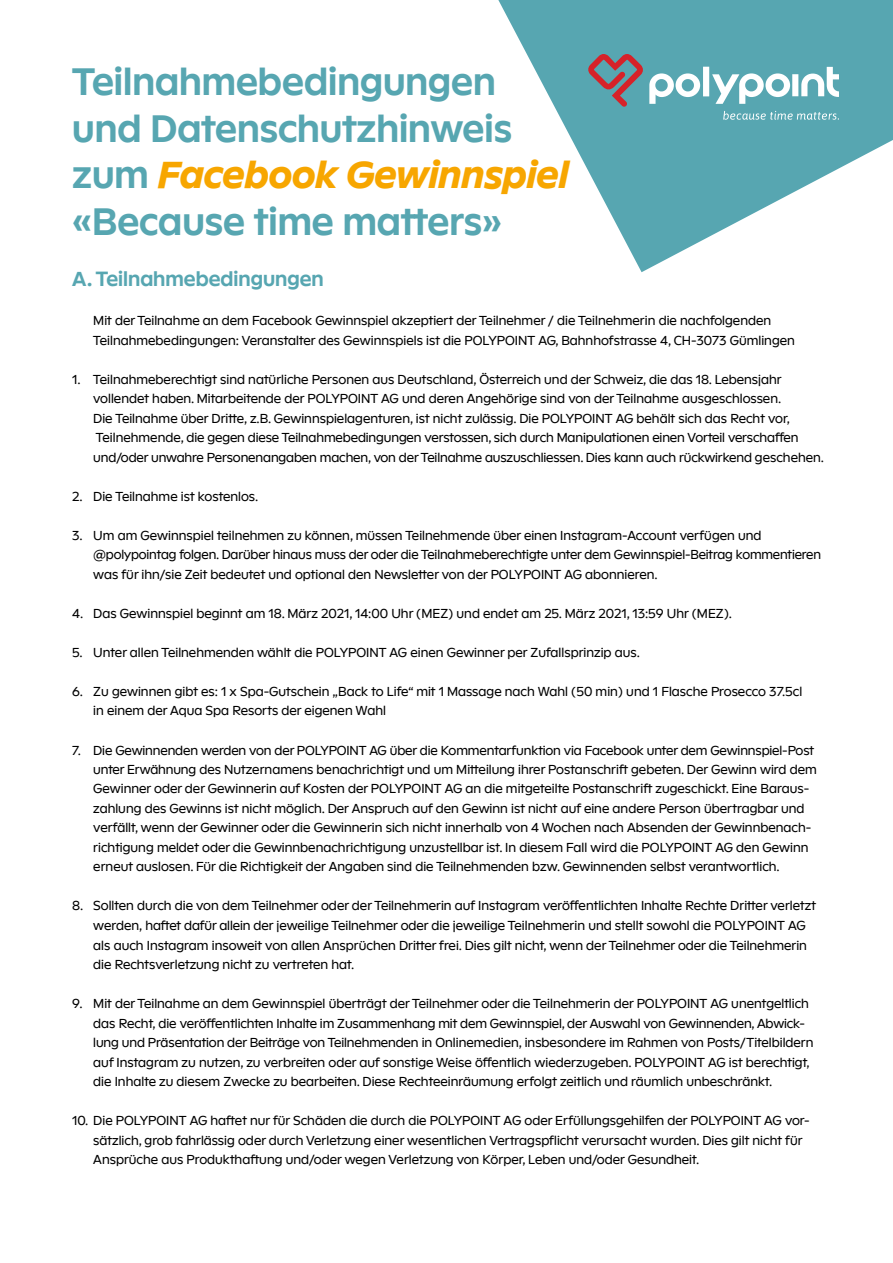
<style>
.page{position:relative;width:893px;height:1263px;background:#fff}
.page>*{position:absolute;margin:0;border:0;box-sizing:border-box;transform-origin:0 0}
.t1{font:700 39px/46.7px "Neuwelt";color:#57a6b1}
.t2{font:700 21px "Neuwelt";color:#57a6b1}
.t3{font:13.5px/19.5px "Neuwelt";color:#000}
.s1{font-weight:800;font-style:italic;color:#f7a600}
</style>
<div class="page">
<svg style="left:498px;top:0;width:395px;height:272px;fill:#57a6b1"></svg>
<svg style="left:588px;top:54px;width:251px;height:66px;background:#7badb6"></svg>
<h1 class="t1" style="left:72px;top:58px;width:498px">Teilnahmebedingungen und Datenschutzhinweis zum <span class="s1">Facebook Gewinnspiel </span>«Because time matters»</h1>
<h2 class="t2" style="left:72px;top:266px;width:253px">A. Teilnahmebedingungen</h2>
<p class="t3" style="left:93px;top:311px;width:703px">Mit der Teilnahme an dem Facebook Gewinnspiel akzeptiert der Teilnehmer / die Teilnehmerin die nachfolgenden<br>Teilnahmebedingungen: Veranstalter des Gewinnspiels ist die POLYPOINT AG, Bahnhofstrasse 4, CH-3073 Gümlingen</p>
<p class="t3" style="left:93px;top:369px;width:732px;text-indent:-21px">1. Teilnahmeberechtigt sind natürliche Personen aus Deutschland, Österreich und der Schweiz, die das 18. Lebensjahr vollendet haben. Mitarbeitende der POLYPOINT AG und deren Angehörige sind von der Teilnahme ausgeschlossen.<br>Die Teilnahme über Dritte, z.B. Gewinnspielagenturen, ist nicht zulässig. Die POLYPOINT AG behält sich das Recht vor, Teilnehmende, die gegen diese Teilnahmebedingungen verstossen, sich durch Manipulationen einen Vorteil verschaffen und/oder unwahre Personenangaben machen, von der Teilnahme auszuschliessen. Dies kann auch rückwirkend geschehen.</p>
<p class="t3" style="left:72px;top:486px;width:188px">2. Die Teilnahme ist kostenlos.</p>
<p class="t3" style="left:93px;top:525px;width:729px;text-indent:-21px">3. Um am Gewinnspiel teilnehmen zu können, müssen Teilnehmende über einen Instagram-Account verfügen und @polypointag folgen. Darüber hinaus muss der oder die Teilnahmeberechtigte unter dem Gewinnspiel-Beitrag kommentieren was für ihn/sie Zeit bedeutet und optional den Newsletter von der POLYPOINT AG abonnieren.</p>
<p class="t3" style="left:72px;top:603px;width:661px">4. Das Gewinnspiel beginnt am 18. März 2021, 14:00 Uhr (MEZ) und endet am 25. März 2021, 13:59 Uhr (MEZ).</p>
<p class="t3" style="left:72px;top:642px;width:569px">5. Unter allen Teilnehmenden wählt die POLYPOINT AG einen Gewinner per Zufallsprinzip aus.</p>
<p class="t3" style="left:93px;top:681px;width:710px;text-indent:-21px">6. Zu gewinnen gibt es: 1 x Spa-Gutschein „Back to Life“ mit 1 Massage nach Wahl (50 min) und 1 Flasche Prosecco 37.5cl in einem der Aqua Spa Resorts der eigenen Wahl</p>
<p class="t3" style="left:93px;top:740px;width:725px;text-indent:-21px">7. Die Gewinnenden werden von der POLYPOINT AG über die Kommentarfunktion via Facebook unter dem Gewinnspiel-Post unter Erwähnung des Nutzernamens benachrichtigt und um Mitteilung ihrer Postanschrift gebeten. Der Gewinn wird dem Gewinner oder der Gewinnerin auf Kosten der POLYPOINT AG an die mitgeteilte Postanschrift zugeschickt. Eine Baraus&shy;zahlung des Gewinns ist nicht möglich. Der Anspruch auf den Gewinn ist nicht auf eine andere Person übertragbar und verfällt, wenn der Gewinner oder die Gewinnerin sich nicht innerhalb von 4 Wochen nach Absenden der Gewinnbenach&shy;richtigung meldet oder die Gewinnbenachrichtigung unzustellbar ist. In diesem Fall wird die POLYPOINT AG den Gewinn erneut auslosen. Für die Richtigkeit der Angaben sind die Teilnehmenden bzw. Gewinnenden selbst verantwortlich.</p>
<p class="t3" style="left:93px;top:896px;width:724px;text-indent:-21px">8. Sollten durch die von dem Teilnehmer oder der Teilnehmerin auf Instagram veröffentlichten Inhalte Rechte Dritter verletzt werden, haftet dafür allein der jeweilige Teilnehmer oder die jeweilige Teilnehmerin und stellt sowohl die POLYPOINT AG als auch Instagram insoweit von allen Ansprüchen Dritter frei. Dies gilt nicht, wenn der Teilnehmer oder die Teilnehmerin die Rechtsverletzung nicht zu vertreten hat.</p>
<p class="t3" style="left:93px;top:993px;width:722px;text-indent:-21px">9. Mit der Teilnahme an dem Gewinnspiel überträgt der Teilnehmer oder die Teilnehmerin der POLYPOINT AG unentgeltlich das Recht, die veröffentlichten Inhalte im Zusammenhang mit dem Gewinnspiel, der Auswahl von Gewinnenden, Abwick&shy;lung und Präsentation der Beiträge von Teilnehmenden in Onlinemedien, insbesondere im Rahmen von Posts/Titelbildern auf Instagram zu nutzen, zu verbreiten oder auf sonstige Weise öffentlich wiederzugeben. POLYPOINT AG ist berechtigt, die Inhalte zu diesem Zwecke zu bearbeiten. Diese Rechteeinräumung erfolgt zeitlich und räumlich unbeschränkt.</p>
<p class="t3" style="left:93px;top:1110px;width:718px;text-indent:-21px">10. Die POLYPOINT AG haftet nur für Schäden die durch die POLYPOINT AG oder Erfüllungsgehilfen der POLYPOINT AG vor&shy;sätzlich, grob fahrlässig oder durch Verletzung einer wesentlichen Vertragspflicht verursacht wurden. Dies gilt nicht für<br>Ansprüche aus Produkthaftung und/oder wegen Verletzung von Körper, Leben und/oder Gesundheit.</p>
</div>
